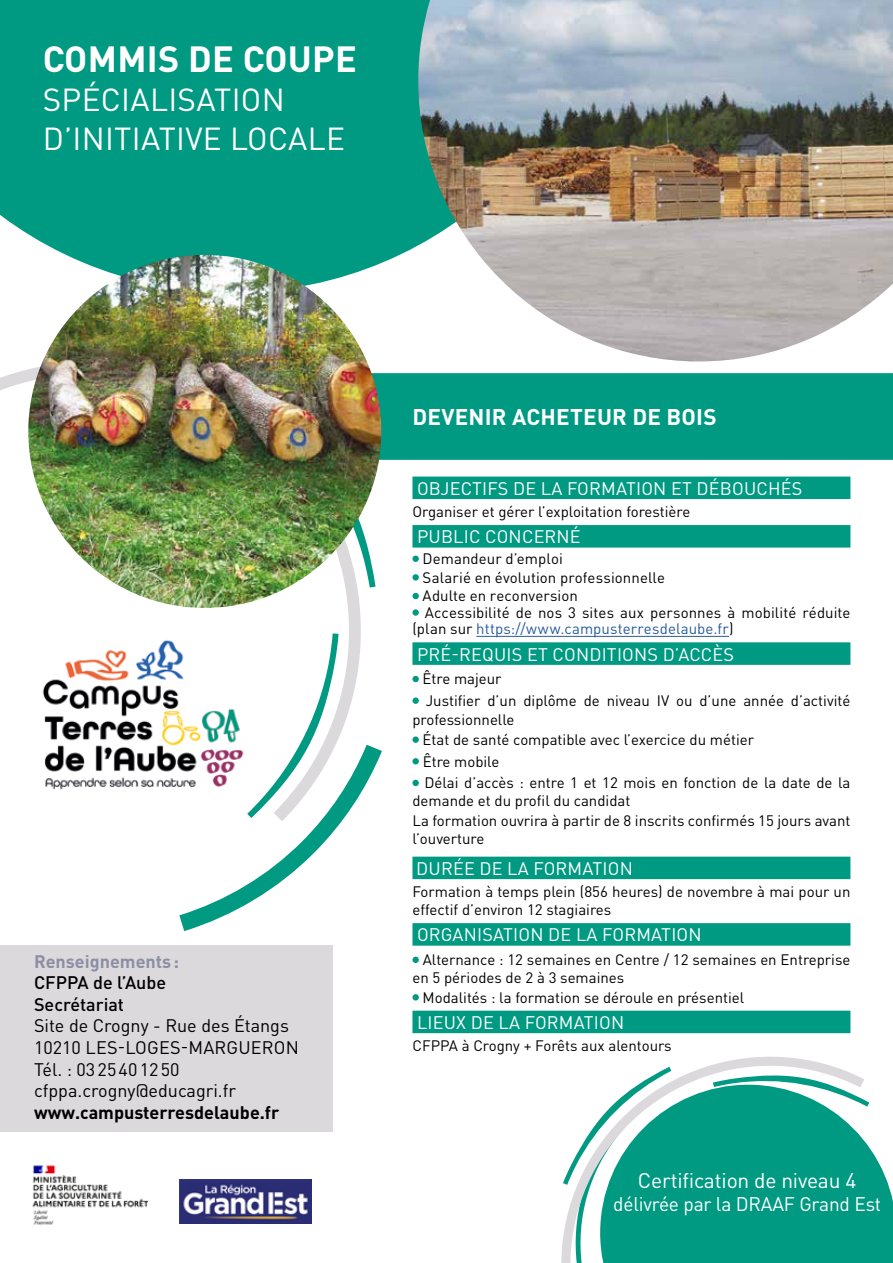
<style>
.page{position:relative;width:893px;height:1263px;background:#fff}
.page>*{position:absolute;margin:0;border:0;box-sizing:border-box;transform-origin:0 0}
.t1{font:700 36px "DIN Pro";letter-spacing:.01em;color:#fff}
.t2{font:31.5px/39px "DIN Pro";letter-spacing:.01em;color:#fff}
.t3{font:700 22.5px "DIN Pro";letter-spacing:.01em;color:#fff}
.t4{font:21px "DIN Pro";letter-spacing:-.01em;color:#fff}
.t5{font:19.5px "DIN Pro";letter-spacing:-.01em;color:#fff}
.t6{font:18px "DIN Pro";letter-spacing:.01em;color:#fff}
.t7{font:18px/21.6px "DIN Pro";color:#000}
.t8{font:700 18px "DIN Pro";color:#000}
.t9{font:500 18px/21.6px "DIN Pro";color:#000}
.t10{font:700 18px "DIN Pro";color:#8c8fa3}
.t11{font:15px/18.6px "DIN Pro";color:#000}
.s1{color:#275b9b}
</style>
<div class="page">
<svg style="left:179px;top:744px;width:203px;height:187px"></svg>
<svg style="left:361px;top:475px;width:15px;height:112px"></svg>
<svg style="left:0;top:363px;width:361px;height:458px"></svg>
<div style="left:0;top:0;width:418px;height:292px;background:#009982"></div>
<img style="left:418px;top:0;width:475px;height:361px">
<svg style="left:561px;top:1056px;width:303px;height:207px"></svg>
<svg style="left:600px;top:1085px;width:293px;height:178px;background:#27a895"></svg>
<div style="left:371px;top:373px;width:522px;height:87px;background:#009982"></div>
<div style="left:412px;top:477px;width:438px;height:22px;background:#009982"></div>
<div style="left:412px;top:525px;width:438px;height:23px;background:#009982"></div>
<hr style="left:476px;top:636px;width:253px;height:1px;background:#275b9b">
<div style="left:412px;top:642px;width:438px;height:23px;background:#009982"></div>
<div style="left:412px;top:857px;width:438px;height:22px;background:#009982"></div>
<div style="left:412px;top:923px;width:438px;height:23px;background:#009982"></div>
<div style="left:412px;top:1011px;width:438px;height:22px;background:#009982"></div>
<div style="left:412px;top:556px;width:7px;height:6px;background:#009982;border-radius:50%"></div>
<div style="left:412px;top:574px;width:7px;height:7px;background:#009982;border-radius:50%"></div>
<div style="left:412px;top:593px;width:7px;height:6px;background:#009982;border-radius:50%"></div>
<svg style="left:412px;top:609px;width:7px;height:7px"></svg>
<div style="left:412px;top:676px;width:7px;height:6px;background:#009982;border-radius:50%"></div>
<div style="left:412px;top:697px;width:7px;height:7px;background:#009982;border-radius:50%"></div>
<div style="left:412px;top:736px;width:7px;height:7px;background:#009982;border-radius:50%"></div>
<div style="left:412px;top:758px;width:7px;height:6px;background:#009982;border-radius:50%"></div>
<div style="left:412px;top:780px;width:7px;height:6px;background:#009982;border-radius:50%"></div>
<div style="left:412px;top:957px;width:7px;height:6px;background:#009982;border-radius:50%"></div>
<div style="left:412px;top:994px;width:7px;height:6px;background:#009982;border-radius:50%"></div>
<img style="left:28px;top:255px;width:353px;height:353px;border-radius:176px">
<div style="left:0;top:945px;width:333px;height:186px;background:#dbd9dc"></div>
<img style="left:34px;top:633px;width:218px;height:167px">
<img style="left:32px;top:1165px;width:116px;height:60px">
<img style="left:180px;top:1180px;width:131px;height:44px">
<h1 class="t1" style="left:43px;top:35px;width:316px">COMMIS DE COUPE</h1>
<h2 class="t2" style="left:43px;top:79px;width:304px">SPÉCIALISATION<br>D’INITIATIVE LOCALE</h2>
<p class="t10" style="left:34px;top:949px;width:147px">Renseignements:</p>
<p class="t9" style="left:34px;top:971px;width:134px">CFPPA de l’Aube<br>Secrétariat</p>
<p class="t7" style="left:34px;top:1014px;width:266px">Site de Crogny - Rue des Étangs<br>10210 LES-LOGES-MARGUERON<br>Tél. : 0325401250 cfppa.crogny@educagri.fr</p>
<p class="t8" style="left:34px;top:1100px;width:247px">www.campusterresdelaube.fr</p>
<h3 class="t3" style="left:413px;top:402px;width:306px">DEVENIR ACHETEUR DE BOIS</h3>
<p class="t6" style="left:417px;top:476px;width:387px">OBJECTIFS DE LA FORMATION ET DÉBOUCHÉS</p>
<p class="t11" style="left:412px;top:502px;width:279px">Organiser et gérer l’exploitation forestière</p>
<p class="t6" style="left:417px;top:525px;width:165px">PUBLIC CONCERNÉ</p>
<p class="t11" style="left:423px;top:549px;width:244px">Demandeur d’emploi<br>Salarié en évolution professionnelle<br>Adulte en reconversion</p>
<p class="t11" style="left:412px;top:603px;width:439px;line-height:16.5px;text-indent:12px">Accessibilité de nos 3 sites aux personnes à mobilité réduite (plan sur <span class="s1">https://www.campusterresdelaube.fr</span>)</p>
<p class="t6" style="left:417px;top:642px;width:319px">PRÉ-REQUIS ET CONDITIONS D’ACCÈS</p>
<p class="t11" style="left:423px;top:667px;width:429px;line-height:21.6px">Être majeur<br>Justifier d’un diplôme de niveau IV ou d’une année d’activité</p>
<p class="t11" style="left:423px;top:710px;width:333px;line-height:19.5px;text-indent:-10px">professionnelle<br>État de santé compatible avec l’exercice du métier</p>
<p class="t11" style="left:423px;top:750px;width:429px;line-height:21.6px">Être mobile<br>Délai d’accès : entre 1 et 12 mois en fonction de la date de la</p>
<p class="t11" style="left:412px;top:790px;width:439px;line-height:20.1px">demande et du profil du candidat<br>La formation ouvrira à partir de 8 inscrits confirmés 15 jours avant</p>
<p class="t11" style="left:412px;top:829px;width:73px">l’ouverture</p>
<p class="t6" style="left:416px;top:856px;width:218px">DURÉE DE LA FORMATION</p>
<p class="t11" style="left:412px;top:882px;width:439px;line-height:18px">Formation à temps plein (856 heures) de novembre à mai pour un effectif d’environ 12 stagiaires</p>
<p class="t6" style="left:417px;top:923px;width:286px">ORGANISATION DE LA FORMATION</p>
<p class="t11" style="left:412px;top:950px;width:439px;line-height:18px;text-indent:10px">Alternance : 12 semaines en Centre / 12 semaines en Entreprise en 5 périodes de 2 à 3 semaines</p>
<p class="t11" style="left:423px;top:987px;width:323px">Modalités : la formation se déroule en présentiel</p>
<p class="t6" style="left:417px;top:1010px;width:209px">LIEUX DE LA FORMATION</p>
<p class="t11" style="left:412px;top:1036px;width:261px">CFPPA à Crogny + Forêts aux alentours</p>
<h3 class="t4" style="left:638px;top:1166px;width:220px">Certification de niveau 4</h3>
<h3 class="t5" style="left:613px;top:1191px;width:269px">délivrée par la DRAAF Grand Est</h3>
</div>
